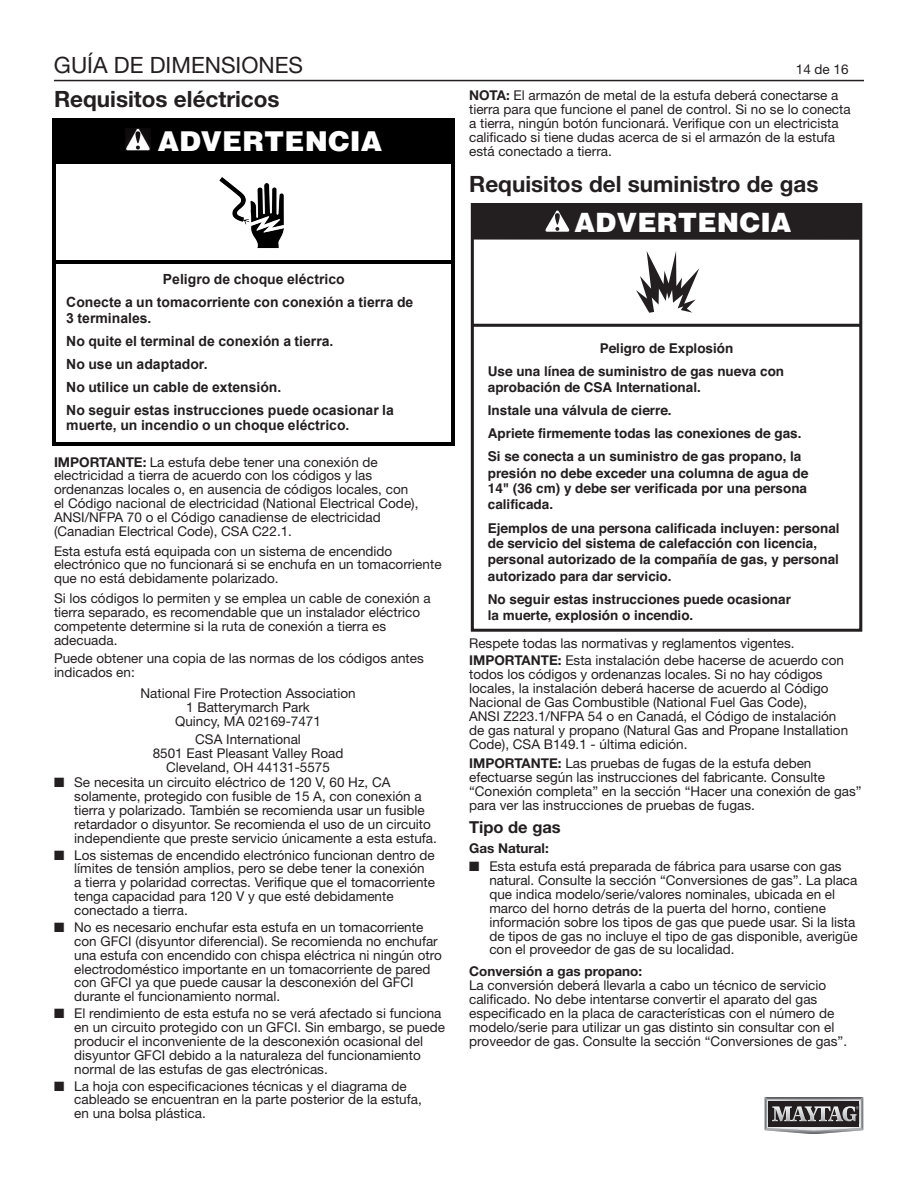
<style>
.page{position:relative;width:918px;height:1188px;background:#fff}
.page>*{position:absolute;margin:0;border:0;box-sizing:border-box;transform-origin:0 0}
.t1{font:900 28.05px "Helvetica";color:#fff}
.t2{font:900 27px "Helvetica";color:#fff}
.Body_text1{font:700 22.5px "Helvetica Neue LT Std";color:#231f20}
.Header_3_Bold_15pt_Left_Normal{font:700 22.5px "Helvetica Neue LT Std";color:#231f20}
.t3{font:22.5px "Helvetica Neue LT Std";color:#231f20}
.Body_text1-2{font:700 16.5px "Helvetica Neue LT Std";color:#231f20}
.t4{font:700 13.95px/23.1px "Arial";color:#231f20}
.Body_text1-3{font:13.5px/14px "Helvetica Neue LT Std";color:#231f20}
.Header_3_Bold_15pt_Left_Normal-2{font:13.5px/14px "Helvetica Neue LT Std";color:#231f20}
.t5{font:700 13.5px/23.2px "Helvetica";color:#231f20}
.New_Body{font:13.5px/14.1px "Helvetica Neue LT Std";color:#231f20}
.Body_text1-4{font:700 13.5px "Helvetica Neue LT Std";color:#231f20}
.s1{font-weight:700}
</style>
<div class="page">
<hr style="left:54px;top:80px;width:810px;height:1px;background:#231f20">
<div style="left:52px;top:118px;width:403px;height:45px;background:#000"></div>
<hr style="left:52px;top:162px;width:3px;height:102px;background:#000">
<hr style="left:452px;top:162px;width:3px;height:102px;background:#000">
<hr style="left:55px;top:261px;width:397px;height:3px;background:#000">
<hr style="left:52px;top:262px;width:3px;height:183px;background:#000">
<hr style="left:452px;top:262px;width:3px;height:183px;background:#000">
<hr style="left:55px;top:442px;width:397px;height:3px;background:#000">
<img style="left:125px;top:129px;width:26px;height:22px">
<img style="left:219px;top:177px;width:65px;height:72px">
<svg style="left:765px;top:1097px;width:98px;height:37px;background:#747374"></svg>
<hr style="left:472px;top:324px;width:389px;height:3px;background:#231f20">
<div style="left:471px;top:203px;width:391px;height:429px;border:3px solid #231f20"></div>
<div style="left:473px;top:204px;width:388px;height:36px;background:#231f20"></div>
<svg style="left:545px;top:210px;width:25px;height:22px"></svg>
<svg style="left:636px;top:251px;width:63px;height:62px"></svg>
<h3 class="t3" style="left:54px;top:52px;width:251px">GUÍA DE DIMENSIONES</h3>
<p class="Header_3_Bold_15pt_Left_Normal" style="left:54px;top:85px;width:227px">Requisitos eléctricos</p>
<p class="t1" style="left:158px;top:124px;width:226px">ADVERTENCIA</p>
<p class="t4" style="left:66px;top:268px;width:349px;text-indent:97px">Peligro de choque eléctrico<br>Conecte a un tomacorriente con conexión a tierra de</p>
<p class="t4" style="left:66px;top:306px;width:329px">3 terminales.<br>No quite el terminal de conexión a tierra.<br>No use un adaptador.<br>No utilice un cable de extensión.<br>No seguir estas instrucciones puede ocasionar la</p>
<p class="t4" style="left:66px;top:414px;width:285px">muerte, un incendio o un choque eléctrico.</p>
<p class="Header_3_Bold_15pt_Left_Normal-2" style="left:54px;top:455px;width:366px"><span class="s1">IMPORTANTE:</span> La estufa debe tener una conexión de electricidad a tierra de acuerdo con los códigos y las ordenanzas locales o, en ausencia de códigos locales, con el Código nacional de electricidad (National Electrical Code), ANSI/NFPA 70 o el Código canadiense de electricidad (Canadian Electrical Code), CSA C22.1.</p>
<p class="Header_3_Bold_15pt_Left_Normal-2" style="left:54px;top:544px;width:389px">Esta estufa está equipada con un sistema de encendido electrónico que no funcionará si se enchufa en un tomacorriente que no está debidamente polarizado.</p>
<p class="Header_3_Bold_15pt_Left_Normal-2" style="left:54px;top:591px;width:378px">Si los códigos lo permiten y se emplea un cable de conexión a tierra separado, es recomendable que un instalador eléctrico competente determine si la ruta de conexión a tierra es adecuada.</p>
<p class="Header_3_Bold_15pt_Left_Normal-2" style="left:54px;top:651px;width:371px">Puede obtener una copia de las normas de los códigos antes indicados en:</p>
<p class="Header_3_Bold_15pt_Left_Normal-2" style="left:140px;top:686px;width:217px">National Fire Protection Association</p>
<p class="Header_3_Bold_15pt_Left_Normal-2" style="left:186px;top:700px;width:125px">1 Batterymarch Park</p>
<p class="Header_3_Bold_15pt_Left_Normal-2" style="left:175px;top:714px;width:147px">Quincy, MA 02169-7471</p>
<p class="Header_3_Bold_15pt_Left_Normal-2" style="left:195px;top:732px;width:107px">CSA International</p>
<p class="Header_3_Bold_15pt_Left_Normal-2" style="left:153px;top:746px;width:192px">8501 East Pleasant Valley Road</p>
<p class="Header_3_Bold_15pt_Left_Normal-2" style="left:166px;top:760px;width:165px">Cleveland, OH 44131-5575</p>
<p class="Body_text1-3" style="left:74px;top:775px;width:364px;text-indent:-20px">■ Se necesita un circuito eléctrico de 120 V, 60 Hz, CA solamente, protegido con fusible de 15 A, con conexión a tierra y polarizado. También se recomienda usar un fusible retardador o disyuntor. Se recomienda el uso de un circuito independiente que preste servicio únicamente a esta estufa.</p>
<p class="Body_text1-3" style="left:74px;top:848px;width:362px;text-indent:-20px">■ Los sistemas de encendido electrónico funcionan dentro de límites de tensión amplios, pero se debe tener la conexión a tierra y polaridad correctas. Verifique que el tomacorriente tenga capacidad para 120 V y que esté debidamente conectado a tierra.</p>
<p class="Body_text1-3" style="left:74px;top:920px;width:369px;text-indent:-20px">■ No es necesario enchufar esta estufa en un tomacorriente con GFCI (disyuntor diferencial). Se recomienda no enchufar una estufa con encendido con chispa eléctrica ni ningún otro electrodoméstico importante en un tomacorriente de pared con GFCI ya que puede causar la desconexión del GFCI durante el funcionamiento normal.</p>
<p class="Body_text1-3" style="left:74px;top:1006px;width:372px;text-indent:-20px">■ El rendimiento de esta estufa no se verá afectado si funciona en un circuito protegido con un GFCI. Sin embargo, se puede producir el inconveniente de la desconexión ocasional del disyuntor GFCI debido a la naturaleza del funcionamiento normal de las estufas de gas electrónicas.</p>
<p class="Body_text1-3" style="left:74px;top:1079px;width:349px;text-indent:-20px">■ La hoja con especificaciones técnicas y el diagrama de cableado se encuentran en la parte posterior de la estufa, en una bolsa plástica.</p>
<p class="Body_text1-3" style="left:796px;top:62px;width:54px">14 de 16</p>
<p class="Header_3_Bold_15pt_Left_Normal-2" style="left:469px;top:88px;width:383px"><span class="s1">NOTA:</span> El armazón de metal de la estufa deberá conectarse a tierra para que funcione el panel de control. Si no se lo conecta a tierra, ningún botón funcionará. Verifique con un electricista calificado si tiene dudas acerca de si el armazón de la estufa está conectado a tierra.</p>
<p class="Body_text1" style="left:469px;top:170px;width:351px">Requisitos del suministro de gas</p>
<h2 class="t2" style="left:574px;top:206px;width:219px">ADVERTENCIA</h2>
<p class="t5" style="left:488px;top:336px;width:298px;text-indent:112px">Peligro de Explosión<br>Use una línea de suministro de gas nueva con</p>
<p class="t5" style="left:488px;top:375px;width:315px">aprobación de CSA International.<br>Instale una válvula de cierre.<br>Apriete firmemente todas las conexiones de gas.<br>Si se conecta a un suministro de gas propano, la</p>
<p class="t5" style="left:488px;top:466px;width:322px;line-height:15.1px;text-align:justify">presión no debe exceder una columna de agua de 14" (36 cm) y debe ser verificada por una persona calificada.</p>
<p class="t5" style="left:488px;top:520px;width:353px;line-height:15.9px">Ejemplos de una persona calificada incluyen: personal de servicio del sistema de calefacción con licencia, personal autorizado de la compañía de gas, y personal autorizado para dar servicio.</p>
<p class="t5" style="left:488px;top:591px;width:305px;line-height:15.8px">No seguir estas instrucciones puede ocasionar la muerte, explosión o incendio.</p>
<p class="Body_text1-3" style="left:469px;top:636px;width:327px">Respete todas las normativas y reglamentos vigentes.</p>
<p class="Body_text1-3" style="left:469px;top:653px;width:381px"><span class="s1">IMPORTANTE:</span> Esta instalación debe hacerse de acuerdo con todos los códigos y ordenanzas locales. Si no hay códigos locales, la instalación deberá hacerse de acuerdo al Código Nacional de Gas Combustible (National Fuel Gas Code),<br>ANSI Z223.1/NFPA 54 o en Canadá, el Código de instalación de gas natural y propano (Natural Gas and Propane Installation Code), CSA B149.1 - última edición.</p>
<p class="Body_text1-3" style="left:469px;top:756px;width:394px"><span class="s1">IMPORTANTE:</span> Las pruebas de fugas de la estufa deben efectuarse según las instrucciones del fabricante. Consulte “Conexión completa” en la sección “Hacer una conexión de gas” para ver las instrucciones de pruebas de fugas.</p>
<p class="Body_text1-2" style="left:469px;top:817px;width:93px">Tipo de gas</p>
<p class="Body_text1-4" style="left:469px;top:840px;width:81px">Gas Natural:</p>
<p class="Body_text1-3" style="left:489px;top:859px;width:370px;text-indent:-20px">■ Esta estufa está preparada de fábrica para usarse con gas natural. Consulte la sección “Conversiones de gas”. La placa que indica modelo/serie/valores nominales, ubicada en el marco del horno detrás de la puerta del horno, contiene información sobre los tipos de gas que puede usar. Si la lista de tipos de gas no incluye el tipo de gas disponible, averigüe con el proveedor de gas de su localidad.</p>
<p class="New_Body" style="left:469px;top:964px;width:380px"><span class="s1">Conversión a gas propano:<br></span>La conversión deberá llevarla a cabo un técnico de servicio calificado. No debe intentarse convertir el aparato del gas especificado en la placa de características con el número de modelo/serie para utilizar un gas distinto sin consultar con el proveedor de gas. Consulte la sección “Conversiones de gas”.</p>
</div>
